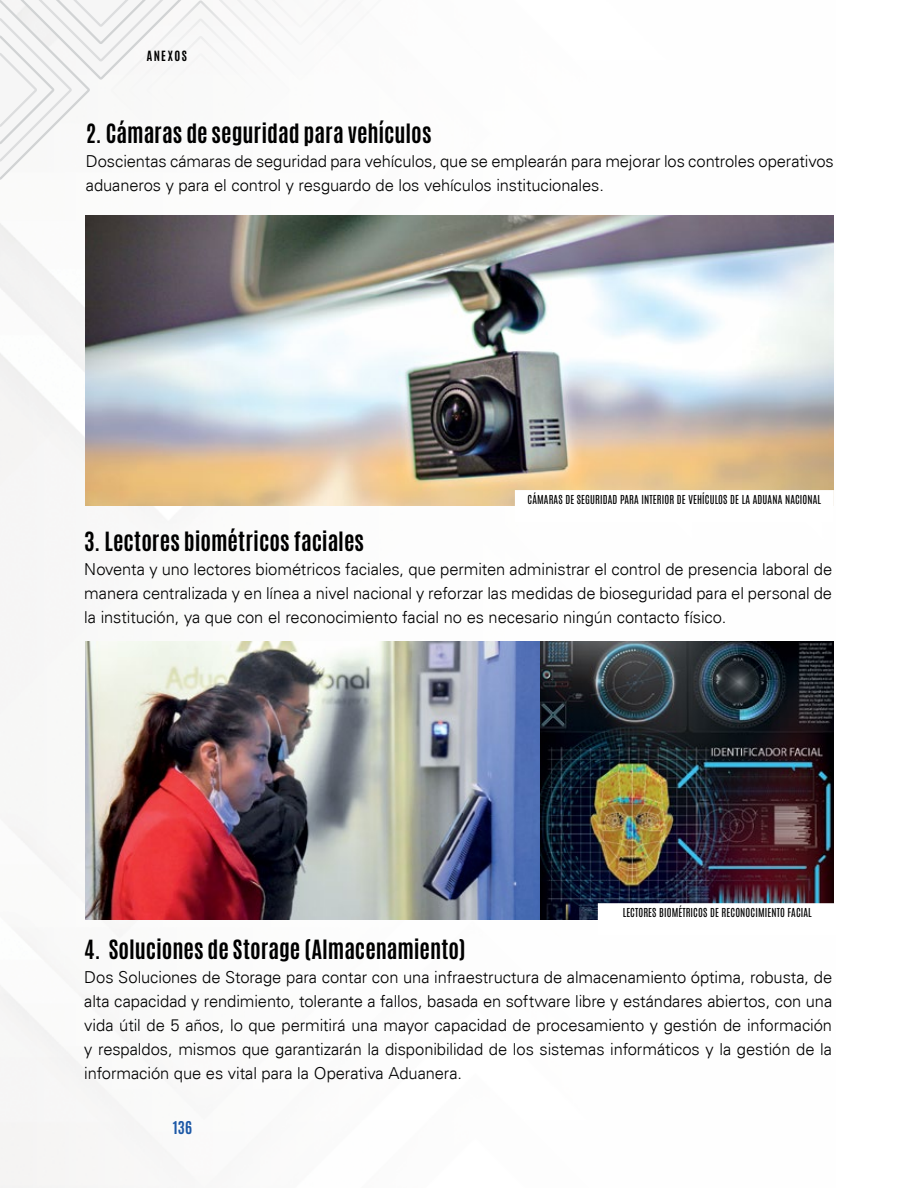
<style>
.page{position:relative;width:918px;height:1188px;background:#fff}
.page>*{position:absolute;margin:0;border:0;box-sizing:border-box;transform-origin:0 0}
.t1{font:700 22.5px "Antonio";color:#000}
.t2{font:300 16.5px/24px "Univers";letter-spacing:-.005em;color:#000;text-align:justify}
.t3{font:700 15px "Antonio";color:#1c58a6}
.t4{font:700 12px "Antonio";color:#000}
.t5{font:10.5px "Antonio";letter-spacing:.01em;color:#000}
</style>
<div class="page">
<img style="left:0;top:215px;width:834px;height:973px">
<svg style="left:0;top:0;width:346px;height:180px"></svg>
<hr style="left:0;top:11px;width:1px;height:103px;background:#1c58a6">
<img style="left:86px;top:216px;width:748px;height:290px">
<img style="left:85px;top:642px;width:749px;height:278px">
<div style="left:516px;top:491px;width:317px;height:31px;background:#fff"></div>
<div style="left:599px;top:904px;width:237px;height:30px;background:#fff"></div>
<div style="left:598px;top:903px;width:239px;height:32px;border:2px solid #fff"></div>
<p class="t4" style="left:147px;top:48px;width:8px">anexo</p>
<p class="t4" style="left:182px;top:48px;width:7px">s</p>
<h1 class="t1" style="left:86px;top:117px;width:347px">2. Cámaras de seguridad para vehículos</h1>
<p class="t2" style="left:86px;top:149px;width:750px">Doscientas cámaras de seguridad para vehículos, que se emplearán para mejorar los controles operativos aduaneros y para el control y resguardo de los vehículos institucionales.</p>
<p class="t5" style="left:528px;top:492px;width:295px">CÁMARAS DE SEGURIDAD PARA INTERIOR DE VEHÍCULOS DE LA ADUANA NACIONAL</p>
<h1 class="t1" style="left:84px;top:525px;width:281px">3. Lectores biométricos faciales</h1>
<p class="t2" style="left:84px;top:557px;width:749px">Noventa y uno lectores biométricos faciales, que permiten administrar el control de presencia laboral de manera centralizada y en línea a nivel nacional y reforzar las medidas de bioseguridad para el personal de la institución, ya que con el reconocimiento facial no es necesario ningún contacto físico.</p>
<p class="t5" style="left:623px;top:905px;width:191px">LECTORES BIOMÉTRICOS DE RECONOCIMIENTO FACIAL</p>
<h1 class="t1" style="left:84px;top:933px;width:383px">4. Soluciones de Storage (Almacenamiento)</h1>
<p class="t2" style="left:84px;top:965px;width:749px">Dos Soluciones de Storage para contar con una infraestructura de almacenamiento óptima, robusta, de alta capacidad y rendimiento, tolerante a fallos, basada en software libre y estándares abiertos, con una vida útil de 5 años, lo que permitirá una mayor capacidad de procesamiento y gestión de información y respaldos, mismos que garantizarán la disponibilidad de los sistemas informáticos y la gestión de la información que es vital para la Operativa Aduanera.</p>
<p class="t3" style="left:173px;top:1117px;width:21px">136</p>
</div>
